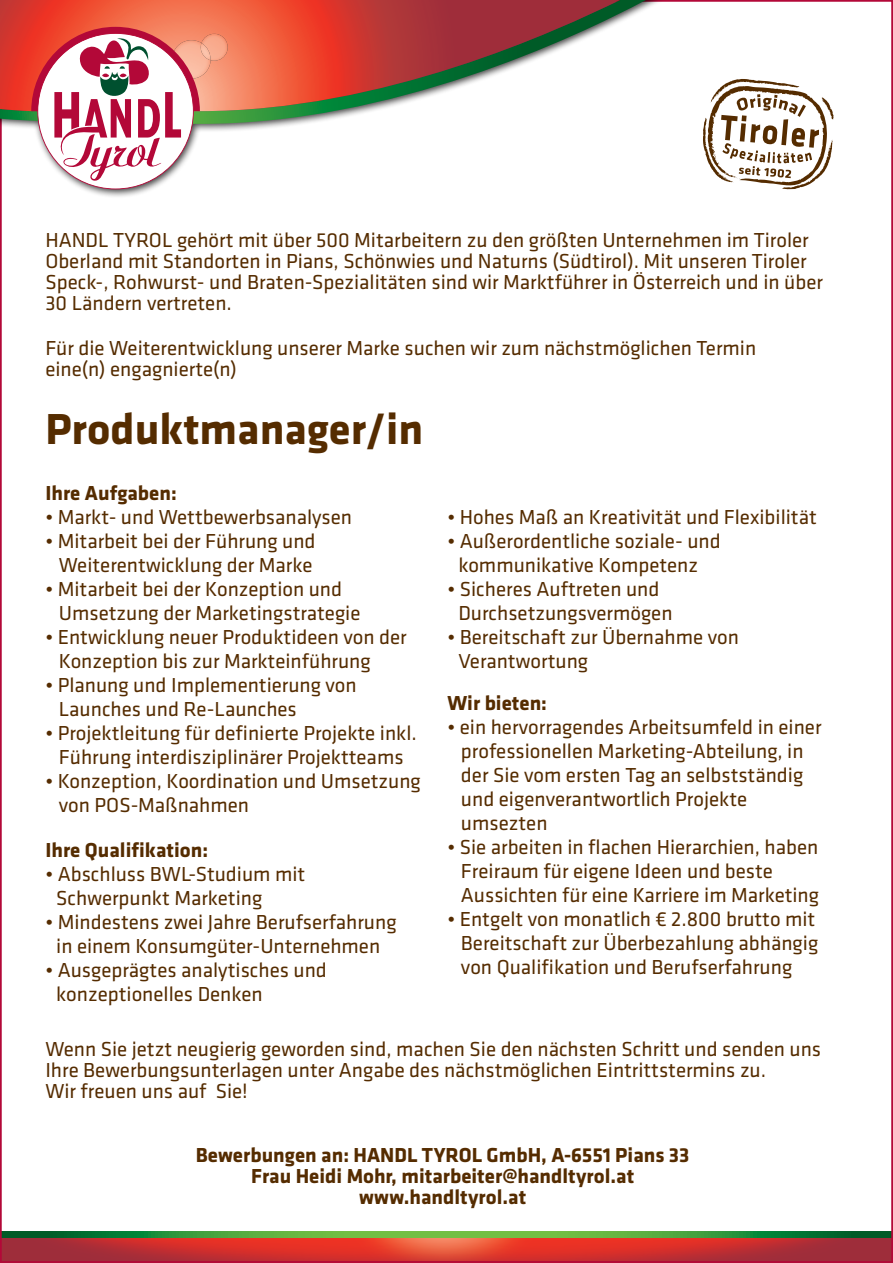
<style>
.page{position:relative;width:893px;height:1263px;background:#fff}
.page>*{position:absolute;margin:0;border:0;box-sizing:border-box;transform-origin:0 0}
.t1{font:700 45px "Klavika";color:#552c00}
.t2{font:21px/24px "Klavika";color:#552c00}
.t3{font:700 21px/21px "Klavika";color:#552c00;text-align:center}
</style>
<div class="page">
<img style="left:3px;top:1238px;width:887px;height:22px">
<svg style="left:3px;top:1231px;width:887px;height:7px;background:#3f9b3b"></svg>
<svg style="left:806px;top:93px;width:28px;height:93px"></svg>
<div style="left:0;top:0;width:806px;height:198px;background:#000;opacity:.75"></div>
<svg style="left:0;top:0;width:646px;height:124px"></svg>
<svg style="left:0;top:0;width:620px;height:113px"></svg>
<img style="left:200px;top:40px;width:11px;height:39px">
<img style="left:201px;top:34px;width:28px;height:27px">
<img style="left:200px;top:43px;width:11px;height:17px">
<svg style="left:31px;top:27px;width:169px;height:162px"></svg>
<p class="t2" style="left:45px;top:230px;width:779px;line-height:21px">HANDL TYROL gehört mit über 500 Mitarbeitern zu den größten Unternehmen im Tiroler Oberland mit Standorten in Pians, Schönwies und Naturns (Südtirol). Mit unseren Tiroler Speck-, Rohwurst- und Braten-Spezialitäten sind wir Marktführer in Österreich und in über 30 Ländern vertreten.</p>
<p class="t2" style="left:45px;top:338px;width:712px;line-height:21px">Für die Weiterentwicklung unserer Marke suchen wir zum nächstmöglichen Termin eine(n) engagnierte(n)</p>
<h1 class="t1" style="left:45px;top:404px;width:379px">Produktmanager/in</h1>
<p class="t3" style="left:45px;top:482px;width:133px">Ihre Aufgaben:</p>
<p class="t2" style="left:45px;top:505px;width:308px">• Markt- und Wettbewerbsanalysen</p>
<p class="t2" style="left:45px;top:529px;width:272px;text-align:center">• Mitarbeit bei der Führung und<br>Weiterentwicklung der Marke</p>
<p class="t2" style="left:59px;top:577px;width:303px;text-indent:-14px">• Mitarbeit bei der Konzeption und<br>Umsetzung der Marketingstrategie</p>
<p class="t2" style="left:59px;top:625px;width:349px;text-indent:-14px">• Entwicklung neuer Produktideen von der<br>Konzeption bis zur Markteinführung</p>
<p class="t2" style="left:59px;top:673px;width:299px;text-indent:-14px">• Planung und Implementierung von<br>Launches und Re-Launches</p>
<p class="t2" style="left:45px;top:721px;width:373px;text-align:center">• Projektleitung für definierte Projekte inkl.<br>Führung interdisziplinärer Projektteams</p>
<p class="t2" style="left:59px;top:769px;width:363px;text-indent:-14px">• Konzeption, Koordination und Umsetzung von POS-Maßnahmen</p>
<p class="t3" style="left:45px;top:839px;width:164px">Ihre Qualifikation:</p>
<p class="t2" style="left:56px;top:862px;width:251px;text-indent:-11px">• Abschluss BWL-Studium mit<br>Schwerpunkt Marketing</p>
<p class="t2" style="left:45px;top:910px;width:353px;text-align:center">• Mindestens zwei Jahre Berufserfahrung in einem Konsumgüter-Unternehmen</p>
<p class="t2" style="left:56px;top:958px;width:272px;text-indent:-11px">• Ausgeprägtes analytisches und konzeptionelles Denken</p>
<p class="t2" style="left:447px;top:505px;width:371px">• Hohes Maß an Kreativität und Flexibilität</p>
<p class="t2" style="left:447px;top:529px;width:275px;text-align:center">• Außerordentliche soziale- und kommunikative Kompetenz</p>
<p class="t2" style="left:458px;top:577px;width:216px;text-indent:-11px">• Sicheres Auftreten und<br>Durchsetzungsvermögen</p>
<p class="t2" style="left:458px;top:625px;width:282px;text-indent:-11px">• Bereitschaft zur Übernahme von<br>Verantwortung</p>
<p class="t3" style="left:447px;top:693px;width:101px">Wir bieten:</p>
<p class="t2" style="left:461px;top:715px;width:362px;text-indent:-14px">• ein hervorragendes Arbeitsumfeld in einer professionellen Marketing-Abteilung, in der Sie vom ersten Tag an selbstständig und eigenverantwortlich Projekte umsezten</p>
<p class="t2" style="left:461px;top:835px;width:360px;text-indent:-14px">• Sie arbeiten in flachen Hierarchien, haben<br>Freiraum für eigene Ideen und beste<br>Aussichten für eine Karriere im Marketing</p>
<p class="t2" style="left:461px;top:907px;width:359px;text-indent:-14px">• Entgelt von monatlich € 2.800 brutto mit<br>Bereitschaft zur Überbezahlung abhängig von Qualifikation und Berufserfahrung</p>
<p class="t2" style="left:45px;top:1039px;width:777px;line-height:21px">Wenn Sie jetzt neugierig geworden sind, machen Sie den nächsten Schritt und senden uns<br>Ihre Bewerbungsunterlagen unter Angabe des nächstmöglichen Eintrittstermins zu.<br>Wir freuen uns auf Sie!</p>
<p class="t3" style="left:196px;top:1144px;width:495px">Bewerbungen an: HANDL TYROL GmbH, A-6551 Pians 33<br>Frau Heidi Mohr, mitarbeiter@handltyrol.at www.handltyrol.at</p>
</div>
